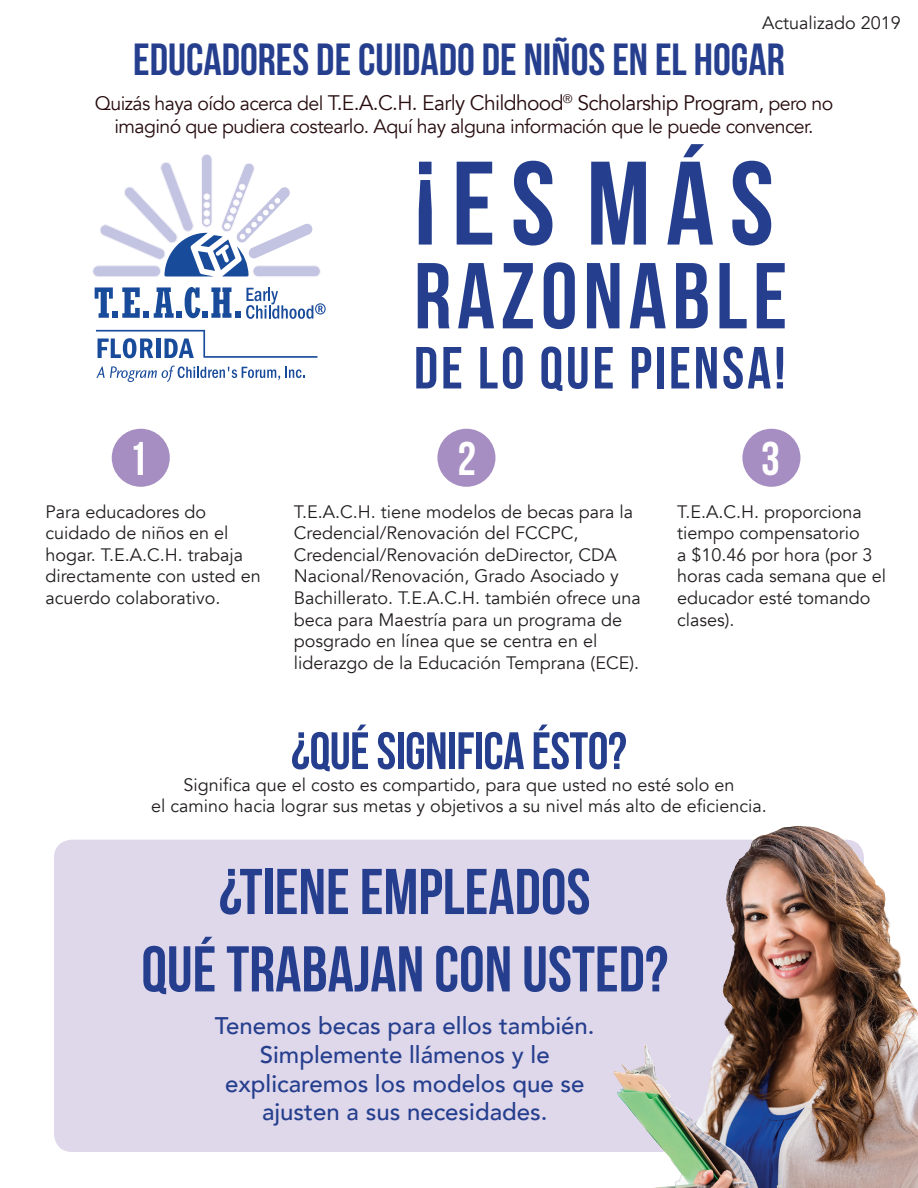
<style>
.page{position:relative;width:918px;height:1188px;background:#fff}
.page>*{position:absolute;margin:0;border:0;box-sizing:border-box;transform-origin:0 0}
.t1{font:118.5px "Bebas Neue";color:#253f8e}
.t2{font:93.3px "Bebas Neue";letter-spacing:.06em;color:#253f8e}
.t3{font:64.5px "Bebas Neue";color:#253f8e}
.t4{font:59.25px "Bebas Neue";letter-spacing:.05em;color:#253f8e}
.t5{font:52.5px "Bebas Neue";letter-spacing:-.01em;color:#253f8e}
.t6{font:47.25px "Bebas Neue";color:#fff}
.t7{font:45px "Bebas Neue";color:#253f8e}
.t8{font:500 24px "Avenir";color:#253f8e}
.t9{font:21px "Avenir";letter-spacing:-.03em;color:#280d0f}
.t10{font:19.5px "Avenir";letter-spacing:-.03em;color:#280d0f}
.t11{font:18px/21.6px "Avenir";color:#231f20}
.s1{font-size:19.5px}
</style>
<div class="page">
<div style="left:54px;top:840px;width:810px;height:312px;background:#dfd7ea;border-radius:18px"></div>
<div style="left:112px;top:429px;width:58px;height:58px;background:#a78ec2;border-radius:50%"></div>
<div style="left:437px;top:429px;width:58px;height:58px;background:#a78ec2;border-radius:50%"></div>
<div style="left:742px;top:429px;width:58px;height:58px;background:#a78ec2;border-radius:50%"></div>
<svg style="left:95px;top:287px;width:18px;height:31px"></svg>
<div style="left:112px;top:311px;width:6px;height:7px;background:#194b9b"></div>
<svg style="left:122px;top:287px;width:18px;height:31px"></svg>
<div style="left:143px;top:311px;width:6px;height:7px;background:#194b9b"></div>
<svg style="left:154px;top:287px;width:20px;height:31px"></svg>
<div style="left:176px;top:311px;width:6px;height:7px;background:#194b9b"></div>
<svg style="left:185px;top:287px;width:15px;height:31px"></svg>
<div style="left:202px;top:311px;width:6px;height:7px;background:#194b9b"></div>
<svg style="left:211px;top:287px;width:20px;height:31px"></svg>
<div style="left:235px;top:311px;width:6px;height:7px;background:#194b9b"></div>
<svg style="left:246px;top:288px;width:80px;height:31px"></svg>
<svg style="left:96px;top:366px;width:209px;height:16px"></svg>
<svg style="left:96px;top:330px;width:221px;height:28px"></svg>
<div style="left:93px;top:266px;width:68px;height:11px;background:#c3c4e1;border-radius:5px"></div>
<div style="left:93px;top:266px;width:68px;height:11px;border:1px solid #f9f6fb;border-radius:5px"></div>
<div style="left:253px;top:266px;width:67px;height:11px;background:#c3c4e1;border-radius:5px"></div>
<div style="left:253px;top:266px;width:68px;height:11px;border:1px solid #f9f6fb;border-radius:5px"></div>
<svg style="left:99px;top:154px;width:214px;height:123px"></svg>
<img style="left:590px;top:826px;width:328px;height:362px">
<p class="t11" style="left:762px;top:12px;width:140px">Actualizado 2019</p>
<p class="t7" style="left:133px;top:35px;width:653px">EDUCADORES DE CUIDADO DE NIÑOS EN EL HOGAR</p>
<p class="t9" style="left:95px;top:90px;width:740px"><span class="s1">Quizás haya oído acerca del</span> T.E.A.C.H. Early Childhood<sup>®</sup> Scholarship Program, <span class="s1">pero no</span></p>
<p class="t10" style="left:114px;top:115px;width:701px">imaginó que pudiera costearlo. Aquí hay alguna información que le puede convencer.</p>
<p class="t1" style="left:414px;top:139px;width:361px">¡ES MÁS</p>
<p class="t2" style="left:414px;top:245px;width:375px">RAZONABLE</p>
<p class="t4" style="left:414px;top:336px;width:373px">DE LO QUE PIENSA!</p>
<p class="t6" style="left:129px;top:433px;width:20px">1</p>
<p class="t6" style="left:458px;top:433px;width:20px">2</p>
<p class="t6" style="left:761px;top:433px;width:20px">3</p>
<p class="t11" style="left:45px;top:501px;width:162px">Para educadores do</p>
<p class="t11" style="left:45px;top:522px;width:217px">cuidado de niños en el hogar. T.E.A.C.H. trabaja directamente con usted en acuerdo colaborativo.</p>
<p class="t11" style="left:294px;top:501px;width:341px">T.E.A.C.H. tiene modelos de becas para la<br>Credencial/Renovación del FCCPC,</p>
<p class="t11" style="left:294px;top:544px;width:349px">Credencial/Renovación deDirector, CDA Nacional/Renovación, Grado Asociado y Bachillerato. T.E.A.C.H. también ofrece una beca para Maestría para un programa de posgrado en línea que se centra en el</p>
<p class="t11" style="left:294px;top:652px;width:347px">liderazgo de la Educación Temprana (ECE).</p>
<p class="t11" style="left:677px;top:501px;width:211px">T.E.A.C.H. proporciona tiempo compensatorio<br>a $10.46 por hora (por 3 horas cada semana que el educador esté tomando</p>
<p class="t11" style="left:677px;top:609px;width:59px">clases).</p>
<p class="t5" style="left:291px;top:722px;width:337px">¿QUÉ SIGNIFICA ÉSTO?</p>
<p class="t11" style="left:183px;top:774px;width:553px">Significa que el costo es compartido, para que usted no esté solo en</p>
<p class="t11" style="left:151px;top:796px;width:617px">el camino hacia lograr sus metas y objetivos a su nivel más alto de eficiencia.</p>
<p class="t3" style="left:219px;top:856px;width:373px">¿TIENE EMPLEADOS</p>
<p class="t3" style="left:141px;top:934px;width:528px">QUÉ TRABAJAN CON USTED?</p>
<p class="t8" style="left:215px;top:1005px;width:381px">Tenemos becas para ellos también.</p>
<p class="t8" style="left:260px;top:1034px;width:291px">Simplemente llámenos y le</p>
<p class="t8" style="left:225px;top:1063px;width:361px">explicaremos los modelos que se</p>
<p class="t8" style="left:262px;top:1091px;width:287px">ajusten a sus necesidades.</p>
</div>
